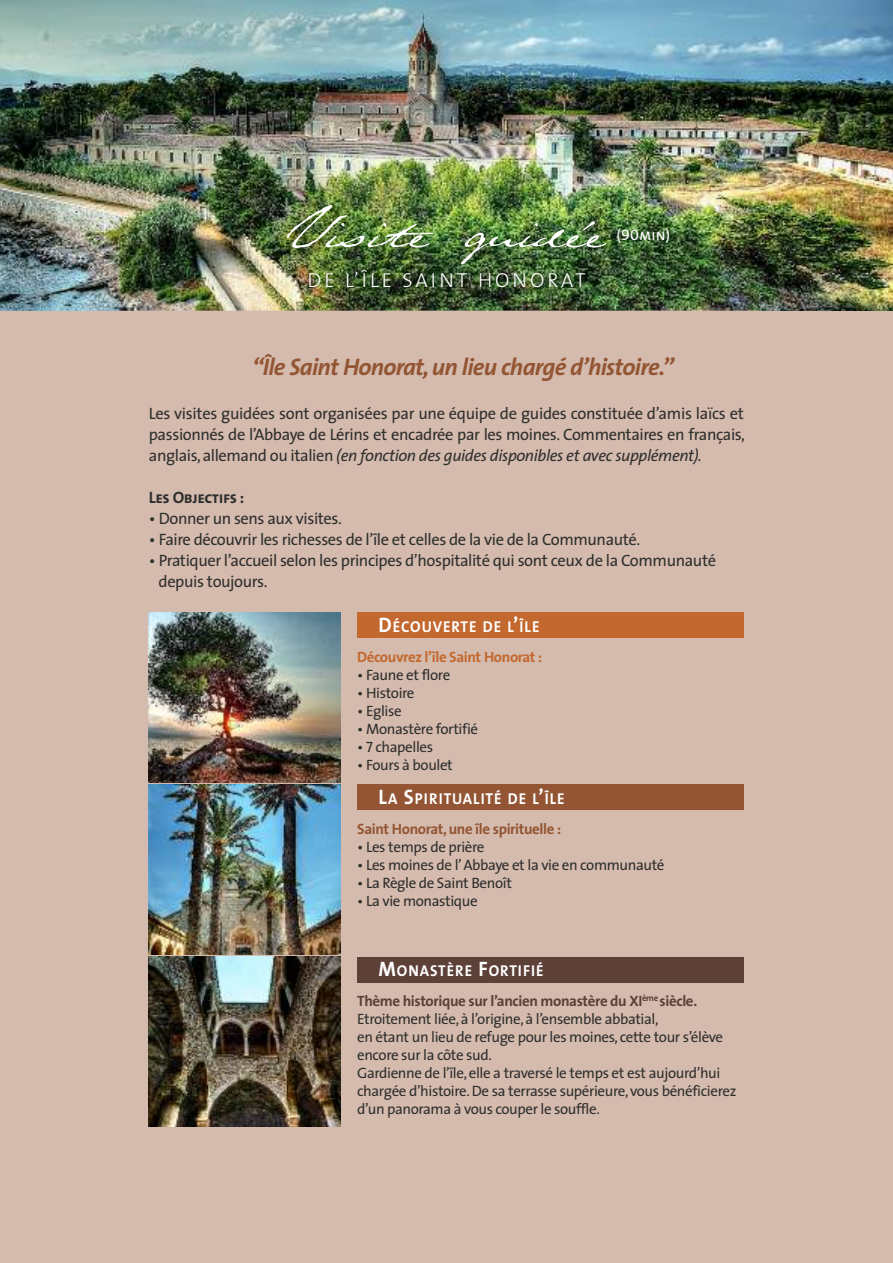
<style>
.page{position:relative;width:893px;height:1263px;background:#d4bbad}
.page>*{position:absolute;margin:0;border:0;box-sizing:border-box;transform-origin:0 0}
.t1{font:62.25px "Texas Hero";color:#fff}
.t2{font:italic 700 24px "The Sans";letter-spacing:-.03em;color:#935533}
.t3{font:300 20.25px "The Sans";letter-spacing:.15em;color:#fff}
.t4{font:16.5px/21px "The Sans";letter-spacing:-.025em;color:#2f2f2e;text-align:justify}
.t5{font:16.5px "The Sans Bold Caps";letter-spacing:-.025em;color:#2f2f2e}
.t6{font:700 15.75px "The Sans";letter-spacing:.065em;color:#fff;scale:.95 1}
.t7{font:15.3px "The Sans Caps";color:#fff}
.t8{font:15px/18px "The Sans";letter-spacing:-.025em;color:#2f2f2e}
.t9{font:700 15px "The Sans";letter-spacing:-.025em;color:#935533}
.t10{font:700 15px "The Sans";letter-spacing:-.025em;color:#c3682e}
.s1{font-style:italic}
.s2{font-size:21px}
.s3{font-family:"The Sans Caps"}
.s4{font-weight:700;color:#5d4037}
</style>
<div class="page">
<img style="left:0;top:0;width:893px;height:310px">
<img style="left:137px;top:260px;width:621px;height:51px">
<div style="left:357px;top:612px;width:387px;height:26px;background:#c3682e"></div>
<div style="left:357px;top:784px;width:387px;height:26px;background:#935533"></div>
<div style="left:357px;top:957px;width:387px;height:25px;background:#5d4037"></div>
<img style="left:149px;top:612px;width:191px;height:170px">
<img style="left:149px;top:957px;width:191px;height:170px">
<img style="left:149px;top:784px;width:191px;height:171px">
<h1 class="t1" style="left:288px;top:188px;width:318px">Visite guidée</h1>
<h3 class="t3" style="left:307px;top:272px;width:280px">DE L’ÎLE SAINT HONORAT</h3>
<p class="t7" style="left:617px;top:230px;width:55px">(90min)</p>
<h2 class="t2" style="left:252px;top:358px;width:423px">“Île Saint Honorat,un lieu chargé d’histoire.”</h2>
<p class="t4" style="left:149px;top:404px;width:598px">Les visites guidées sont organisées par une équipe de guides constituée d’amis laïcs et passionnés de l’Abbaye de Lérins et encadrée par les moines. Commentaires en français, anglais,allemand ou italien <span class="s1">(en fonction des guides disponibles et avec supplément).</span></p>
<p class="t5" style="left:149px;top:491px;width:97px">Les Objectifs :</p>
<p class="t4" style="left:149px;top:509px;width:195px">• Donner un sens aux visites.</p>
<p class="t4" style="left:149px;top:530px;width:493px">• Faire découvrir les richesses de l’île et celles de la vie de la Communauté.</p>
<p class="t4" style="left:159px;top:551px;width:559px;text-indent:-10px">• Pratiquer l’accueil selon les principes d’hospitalité qui sont ceux de la Communauté depuis toujours.</p>
<p class="t6" style="left:378px;top:620px;width:171px"><span class="s2">D</span>ÉCOUVERTE DE L<span class="s2">’</span>ÎLE</p>
<p class="t10" style="left:357px;top:651px;width:187px">Découvrez l’île Saint Honorat :</p>
<p class="t8" style="left:357px;top:667px;width:95px">• Faune et flore</p>
<p class="t8" style="left:357px;top:685px;width:59px">• Histoire</p>
<p class="t8" style="left:357px;top:703px;width:46px">• Eglise</p>
<p class="t8" style="left:357px;top:721px;width:122px">• Monastère fortifié</p>
<p class="t8" style="left:357px;top:739px;width:77px">• <span class="s3">7</span> chapelles</p>
<p class="t8" style="left:357px;top:757px;width:97px">• Fours à boulet</p>
<p class="t6" style="left:378px;top:793px;width:197px"><span class="s2">L</span>A <span class="s2">S</span>PIRITUALITÉ DE L<span class="s2">’</span>ÎLE</p>
<p class="t9" style="left:357px;top:823px;width:205px">Saint Honorat,une île spirituelle :</p>
<p class="t8" style="left:357px;top:839px;width:129px">• Les temps de prière</p>
<p class="t8" style="left:357px;top:857px;width:309px">• Les moines de l’Abbaye et la vie en communauté</p>
<p class="t8" style="left:357px;top:875px;width:156px">• La Règle de Saint Benoît</p>
<p class="t8" style="left:357px;top:893px;width:122px">• La vie monastique</p>
<p class="t6" style="left:378px;top:965px;width:175px"><span class="s2">M</span>ONASTÈRE <span class="s2">F</span>ORTIFIÉ</p>
<p class="t8" style="left:357px;top:994px;width:381px"><span class="s4">Thème historique sur l’ancien monastère du XI</span><sup>ème</sup> <span class="s4">siècle.<br></span>Etroitement liée,à l’origine,à l’ensemble abbatial,<br>en étant un lieu de refuge pour les moines, cette tour s’élève encore sur la côte sud.<br>Gardienne de l’île,elle a traversé le temps et est aujourd’hui chargée d’histoire.De sa terrasse supérieure,vous bénéficierez d’un panorama à vous couper le souffle.</p>
</div>
